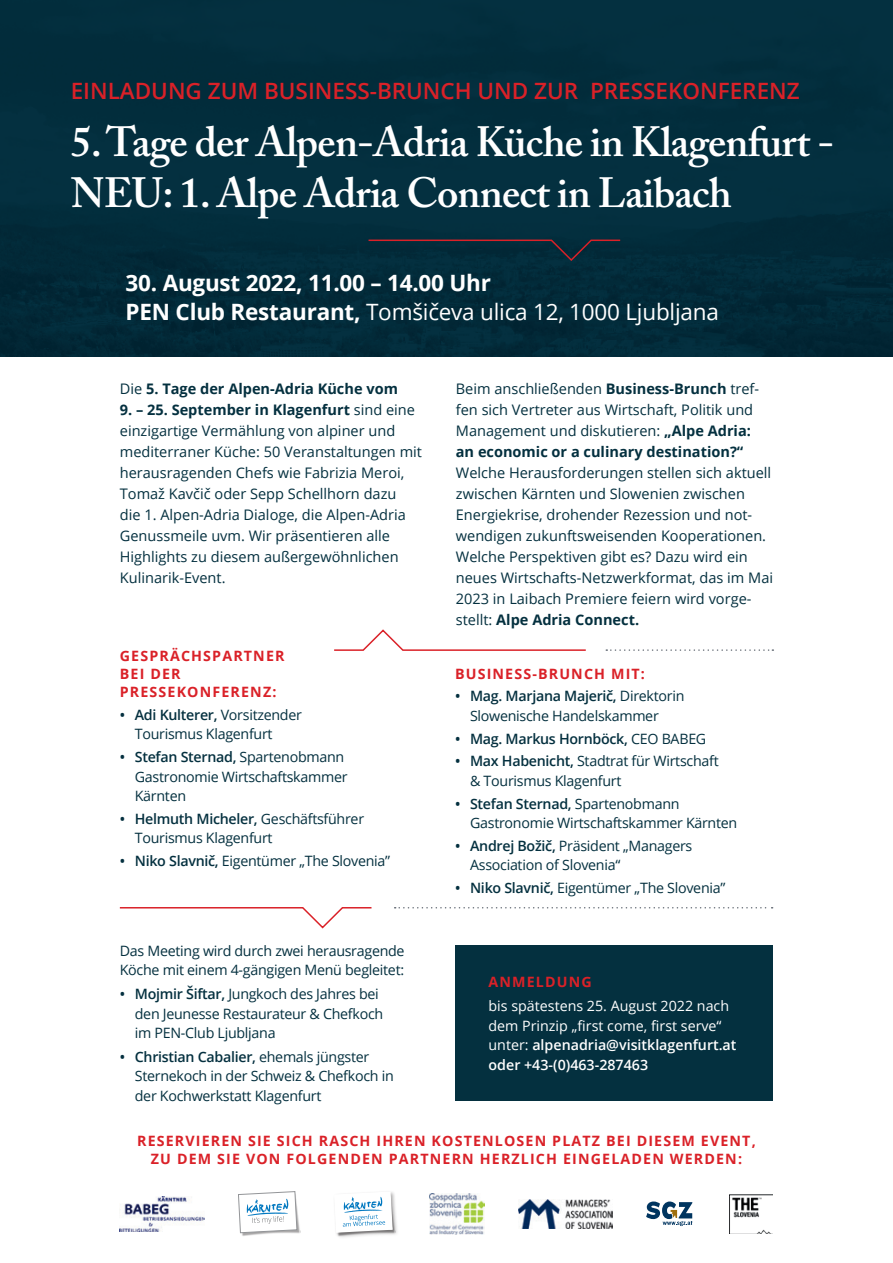
<style>
.page{position:relative;width:893px;height:1263px;background:#fff}
.page>*{position:absolute;margin:0;border:0;box-sizing:border-box;transform-origin:0 0}
.t1{font:600 42px/51px "Adobe Caslon Pro";letter-spacing:-.02em;color:#fff}
.t2{font:700 22.5px/28.5px "Open Sans";letter-spacing:-.01em;color:#fff}
.t3{font:600 22.5px "Open Sans";color:#da2128}
.t4{font:14.55px/21px "Open Sans";color:#04303f}
.t5{font:700 14.55px "Open Sans";color:#04303f}
.t6{font:14.25px/19.5px "Open Sans";letter-spacing:-.02em;color:#04303f}
.t7{font:700 14.25px/18px "Open Sans";letter-spacing:.08em;color:#da2128;text-align:center}
.t8{font:14.25px/19.5px "Open Sans";color:#fff}
.t9{font:600 14.25px "Open Sans";letter-spacing:-.02em;color:#04303f}
.s1{font-weight:400}
.s2{font-weight:700}
.s3{font-weight:600}
</style>
<div class="page">
<div style="left:0;top:0;width:893px;height:356px;background:#022e3d"></div>
<img style="left:120px;top:1196px;width:84px;height:35px">
<img style="left:240px;top:1207px;width:60px;height:29px">
<svg style="left:238px;top:1191px;width:59px;height:42px"></svg>
<div style="left:333px;top:1190px;width:66px;height:50px;background:#231f20;opacity:.35"></div>
<img style="left:335px;top:1193px;width:61px;height:43px">
<svg style="left:334px;top:1191px;width:59px;height:42px"></svg>
<img style="left:519px;top:1199px;width:93px;height:29px">
<svg style="left:646px;top:1201px;width:46px;height:25px"></svg>
<img style="left:430px;top:1193px;width:55px;height:41px">
<svg style="left:334px;top:629px;width:252px;height:22px"></svg>
<svg style="left:606px;top:649px;width:167px;height:2px"></svg>
<svg style="left:119px;top:907px;width:253px;height:22px"></svg>
<svg style="left:395px;top:907px;width:378px;height:1px"></svg>
<div style="left:455px;top:945px;width:317px;height:156px;background:#04303f"></div>
<img style="left:729px;top:1194px;width:43px;height:39px">
<svg style="left:367px;top:239px;width:255px;height:23px;background:#102a38"></svg>
<h2 class="t3" style="left:71px;top:75px;width:731px">EINLADUNG ZUM BUSINESS-BRUNCH UND ZUR PRESSEKONFERENZ</h2>
<h1 class="t1" style="left:71px;top:116px;width:765px">5. Tage der Alpen-Adria Küche in Klagenfurt -<br>NEU: 1. Alpe Adria Connect in Laibach</h1>
<h2 class="t2" style="left:126px;top:268px;width:595px">30. August 2022, 11.00 – 14.00 Uhr<br>PEN Club Restaurant, <span class="s1">Tomšičeva ulica 12, 1000 Ljubljana</span></h2>
<p class="t5" style="left:120px;top:378px;width:280px"><span class="s1">Die</span> 5. Tage der Alpen-Adria Küche vom</p>
<p class="t4" style="left:120px;top:399px;width:304px"><span class="s2">9. – 25. September in Klagenfurt</span> sind eine einzigartige Vermählung von alpiner und mediterraner Küche: 50 Veranstaltungen mit herausragenden Chefs wie Fabrizia Meroi, Tomaž Kavčič oder Sepp Schellhorn dazu<br>die 1. Alpen-Adria Dialoge, die Alpen-Adria Genussmeile uvm. Wir präsentieren alle Highlights zu diesem außergewöhnlichen Kulinarik-Event.</p>
<p class="t7" style="left:120px;top:647px;width:166px;text-align:left">GESPRÄCHSPARTNER<br>BEI DER<br>PRESSEKONFERENZ:</p>
<p class="t6" style="left:135px;top:705px;width:169px;text-indent:-15px"><span class="s3">• Adi Kulterer,</span> Vorsitzender<br>Tourismus Klagenfurt</p>
<p class="t6" style="left:135px;top:747px;width:214px;text-indent:-15px"><span class="s3">• Stefan Sternad,</span> Spartenobmann<br>Gastronomie Wirtschaftskammer<br>Kärnten</p>
<p class="t6" style="left:135px;top:808px;width:231px;text-indent:-15px"><span class="s3">• Helmuth Micheler,</span> Geschäftsführer<br>Tourismus Klagenfurt</p>
<p class="t6" style="left:120px;top:851px;width:272px"><span class="s3">• Niko Slavnič,</span> Eigentümer „The Slovenia”</p>
<p class="t6" style="left:120px;top:940px;width:286px">Das Meeting wird durch zwei herausragende<br>Köche mit einem 4-gängigen Menü begleitet:</p>
<p class="t6" style="left:135px;top:984px;width:250px;text-indent:-15px"><span class="s3">• Mojmir Šiftar,</span> Jungkoch des Jahres bei den Jeunesse Restaurateur &amp; Chefkoch im PEN-Club Ljubljana</p>
<p class="t6" style="left:135px;top:1046px;width:260px;text-indent:-15px"><span class="s3">• Christian Cabalier,</span> ehemals jüngster<br>Sternekoch in der Schweiz &amp; Chefkoch in der Kochwerkstatt Klagenfurt</p>
<p class="t4" style="left:456px;top:378px;width:305px">Beim anschließenden <span class="s2">Business-Brunch</span> tref&shy;fen sich Vertreter aus Wirtschaft, Politik und Management und diskutieren: <span class="s2">„Alpe Adria: an economic or a culinary destination?“</span></p>
<p class="t4" style="left:456px;top:462px;width:319px">Welche Herausforderungen stellen sich aktuell zwischen Kärnten und Slowenien zwischen Energiekrise, drohender Rezession und not&shy;wendigen zukunftsweisenden Kooperationen.<br>Welche Perspektiven gibt es? Dazu wird ein neues Wirtschafts-Netzwerkformat, das im Mai 2023 in Laibach Premiere feiern wird vorge&shy;stellt: <span class="s2">Alpe Adria Connect.</span></p>
<p class="t7" style="left:455px;top:664px;width:191px">BUSINESS-BRUNCH MIT:</p>
<p class="t6" style="left:470px;top:686px;width:216px;text-indent:-15px"><span class="s3">• Mag. Marjana Majerič,</span> Direktorin<br>Slowenische Handelskammer</p>
<p class="t9" style="left:455px;top:729px;width:253px">• Mag. Markus Hornböck, <span class="s1">CEO BABEG</span></p>
<p class="t6" style="left:470px;top:751px;width:250px;text-indent:-15px"><span class="s3">• Max Habenicht,</span> Stadtrat für Wirtschaft &amp; Tourismus Klagenfurt</p>
<p class="t6" style="left:470px;top:793px;width:269px;text-indent:-15px"><span class="s3">• Stefan Sternad,</span> Spartenobmann<br>Gastronomie Wirtschaftskammer Kärnten</p>
<p class="t6" style="left:470px;top:835px;width:224px;text-indent:-15px"><span class="s3">• Andrej Božič,</span> Präsident „Managers<br>Association of Slovenia“</p>
<p class="t6" style="left:455px;top:878px;width:272px"><span class="s3">• Niko Slavnič,</span> Eigentümer „The Slovenia”</p>
<p class="t7" style="left:488px;top:973px;width:105px">ANMELDUNG</p>
<p class="t8" style="left:488px;top:996px;width:249px">bis spätestens 25. August 2022 nach dem Prinzip „first come, first serve“ unter: <span class="s3">alpenadria@visitklagenfurt.at oder +43-(0)463-287463</span></p>
<p class="t7" style="left:137px;top:1132px;width:620px">RESERVIEREN SIE SICH RASCH IHREN KOSTENLOSEN PLATZ BEI DIESEM EVENT,<br>ZU DEM SIE VON FOLGENDEN PARTNERN HERZLICH EINGELADEN WERDEN:</p>
</div>
